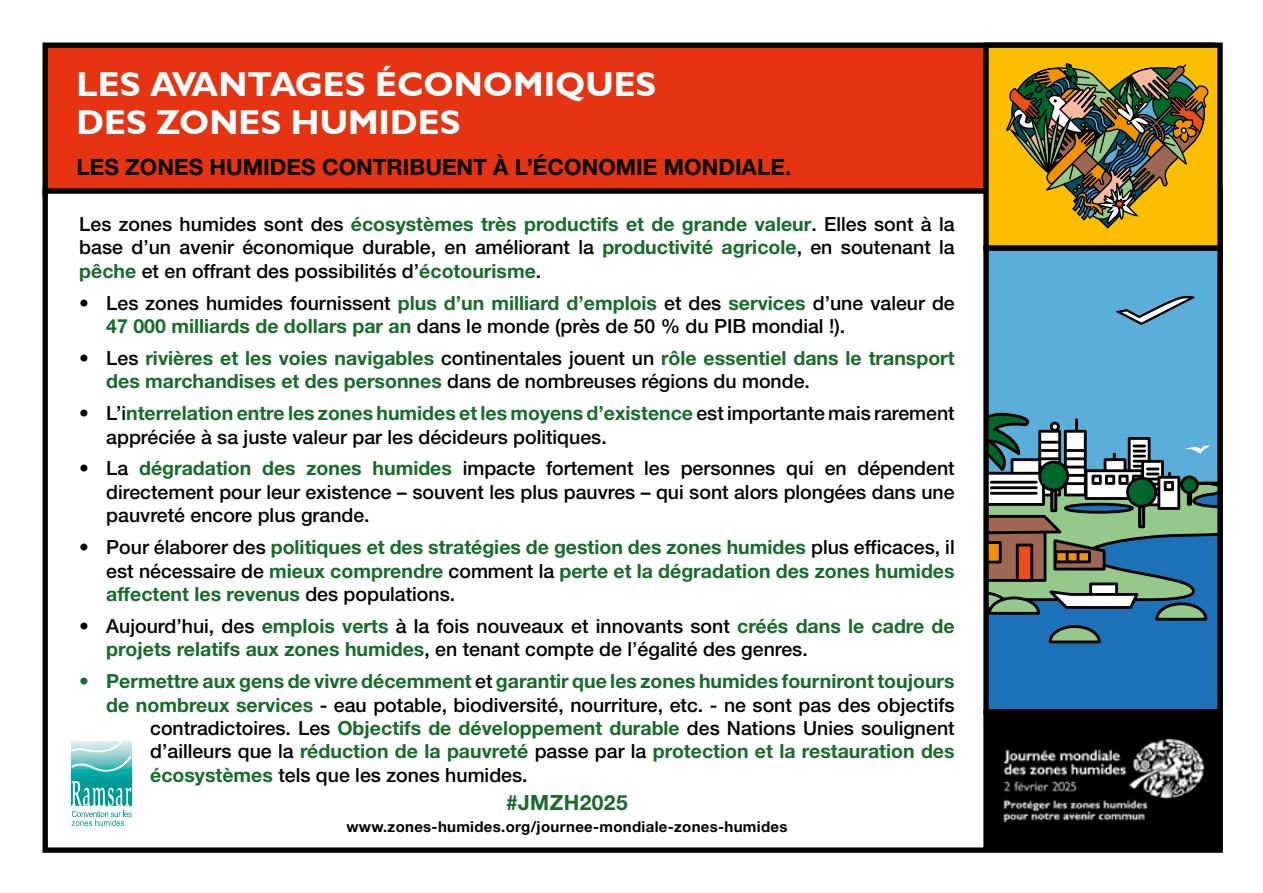
<style>
.page{position:relative;width:1263px;height:893px;background:#fff}
.page>*{position:absolute;margin:0;border:0;box-sizing:border-box;transform-origin:0 0}
.t1{font:34.5px/37.5px "Garrison Sans BOLD";color:#fff}
.t2{font:700 22.5px "Helvetica Neue LT Std";color:#000}
.t3{font:700 21px "Helvetica Neue LT Std";letter-spacing:.02em;color:#186c2a}
.t4{font:500 19.5px/23.4px "Helvetica Neue LT Std";color:#000}
.t5{font:700 19.5px/23.4px "Helvetica Neue LT Std";color:#186c2a}
.t6{font:700 15px "Helvetica Neue LT Std";letter-spacing:.02em;color:#000}
.s1{font-weight:700;color:#186c2a}
.s2{font-weight:500;color:#000}
</style>
<div class="page">
<div style="left:45px;top:45px;width:1167px;height:148px;background:#e63312"></div>
<div style="left:43px;top:43px;width:1172px;height:153px;border:5px solid #000"></div>
<div style="left:45px;top:191px;width:1175px;height:659px;background:#fff"></div>
<div style="left:43px;top:188px;width:1180px;height:665px;border:5px solid #000"></div>
<div style="left:986px;top:45px;width:234px;height:203px;background:#fcbe00"></div>
<div style="left:983px;top:43px;width:240px;height:208px;border:5px solid #000"></div>
<div style="left:989px;top:252px;width:228px;height:153px;background:#5baed9"></div>
<div style="left:989px;top:645px;width:228px;height:63px;background:#1d71b8"></div>
<svg style="left:989px;top:405px;width:228px;height:240px;background:#5c8890"></svg>
<hr style="left:991px;top:481px;width:45px;height:3px;background:#000">
<hr style="left:991px;top:486px;width:45px;height:3px;background:#000">
<hr style="left:991px;top:492px;width:45px;height:3px;background:#000">
<svg style="left:1065px;top:504px;width:67px;height:8px"></svg>
<div style="left:1064px;top:503px;width:70px;height:11px;border:3px solid #000;border-radius:50%"></div>
<div style="left:1051px;top:423px;width:7px;height:7px;background:#fff;border-radius:50%"></div>
<div style="left:1050px;top:422px;width:10px;height:10px;border:3px solid #000;border-radius:50%"></div>
<div style="left:983px;top:246px;width:240px;height:468px;border:5px solid #000"></div>
<div style="left:986px;top:713px;width:234px;height:135px;background:#000"></div>
<div style="left:983px;top:710px;width:240px;height:140px;border:5px solid #000"></div>
<svg style="left:1006px;top:63px;width:203px;height:166px"></svg>
<svg style="left:1115px;top:294px;width:80px;height:32px;background:#5f9dbd"></svg>
<div style="left:72px;top:741px;width:59px;height:65px;background:#00a39e"></div>
<svg style="left:72px;top:741px;width:59px;height:32px;background:#93d4d3"></svg>
<svg style="left:72px;top:781px;width:60px;height:45px"></svg>
<img style="left:1003px;top:738px;width:202px;height:85px">
<h1 class="t1" style="left:77px;top:66px;width:581px">LES AVANTAGES ÉCONOMIQUES<br>DES ZONES HUMIDES</h1>
<p class="t2" style="left:77px;top:153px;width:716px">LES ZONES HUMIDES CONTRIBUENT À L’ÉCONOMIE MONDIALE.</p>
<p class="t4" style="left:79px;top:212px;width:877px;text-align:justify">Les zones humides sont des <span class="s1">écosystèmes très productifs et de grande valeur</span>. Elles sont à la base d’un avenir économique durable, en améliorant la <span class="s1">productivité agricole</span>, en soutenant la <span class="s1">pêche</span> et en offrant des possibilités d’<span class="s1">écotourisme</span>.</p>
<p class="t4" style="left:106px;top:291px;width:850px;text-indent:-27px">• Les zones humides fournissent <span class="s1">plus d’un milliard d’emplois</span> et des <span class="s1">services</span> d’une valeur de<br><span class="s1">47 000 milliards de dollars par an</span> dans le monde (près de 50 % du PIB mondial !).</p>
<p class="t5" style="left:106px;top:346px;width:850px;text-indent:-27px"><span class="s2">• Les</span> rivières et les voies navigables <span class="s2">continentales jouent un</span> rôle essentiel dans le transport des marchandises et des personnes <span class="s2">dans de nombreuses régions du monde.</span></p>
<p class="t4" style="left:106px;top:401px;width:850px;text-indent:-27px">• L’i<span class="s1">nterrelation entre les zones humides et les moyens d’existence</span> est importante mais rarement appréciée à sa juste valeur par les décideurs politiques.</p>
<p class="t4" style="left:106px;top:457px;width:850px;text-align:justify;text-indent:-27px">• La <span class="s1">dégradation des zones humides</span> impacte fortement les personnes qui en dépendent directement pour leur existence – souvent les plus pauvres – qui sont alors plongées dans une pauvreté encore plus grande.</p>
<p class="t5" style="left:106px;top:535px;width:850px;text-align:justify;text-indent:-27px"><span class="s2">• Pour élaborer des</span> politiques et des stratégies de gestion des zones humides <span class="s2">plus efficaces, il est nécessaire de</span> mieux comprendre <span class="s2">comment la</span> perte et la dégradation des zones humides affectent les revenus <span class="s2">des populations.</span></p>
<p class="t4" style="left:106px;top:614px;width:850px;text-indent:-27px">• Aujourd’hui, des <span class="s1">emplois verts</span> à la fois nouveaux et innovants sont <span class="s1">créés dans le cadre de projets relatifs aux zones humides</span>, en tenant compte de l’égalité des genres.</p>
<p class="t5" style="left:79px;top:669px;width:877px">• Permettre aux gens de vivre décemment <span class="s2">et</span> garantir que les zones humides fourniront toujours</p>
<p class="t4" style="left:106px;top:693px;width:850px"><span class="s1">de nombreux services</span> - eau potable, biodiversité, nourriture, etc. - ne sont pas des objectifs</p>
<p class="t4" style="left:150px;top:716px;width:806px">contradictoires. Les <span class="s1">Objectifs de développement durable</span> des Nations Unies soulignent</p>
<p class="t5" style="left:150px;top:739px;width:806px"><span class="s2">d’ailleurs que la</span> réduction de la pauvreté <span class="s2">passe par la</span> protection et la restauration des</p>
<p class="t4" style="left:150px;top:763px;width:379px"><span class="s1">écosystèmes</span> tels que les zones humides.</p>
<p class="t3" style="left:506px;top:789px;width:123px">#JMZH2025</p>
<p class="t6" style="left:346px;top:818px;width:443px">www.zones-humides.org/journee-mondiale-zones-humides</p>
</div>
